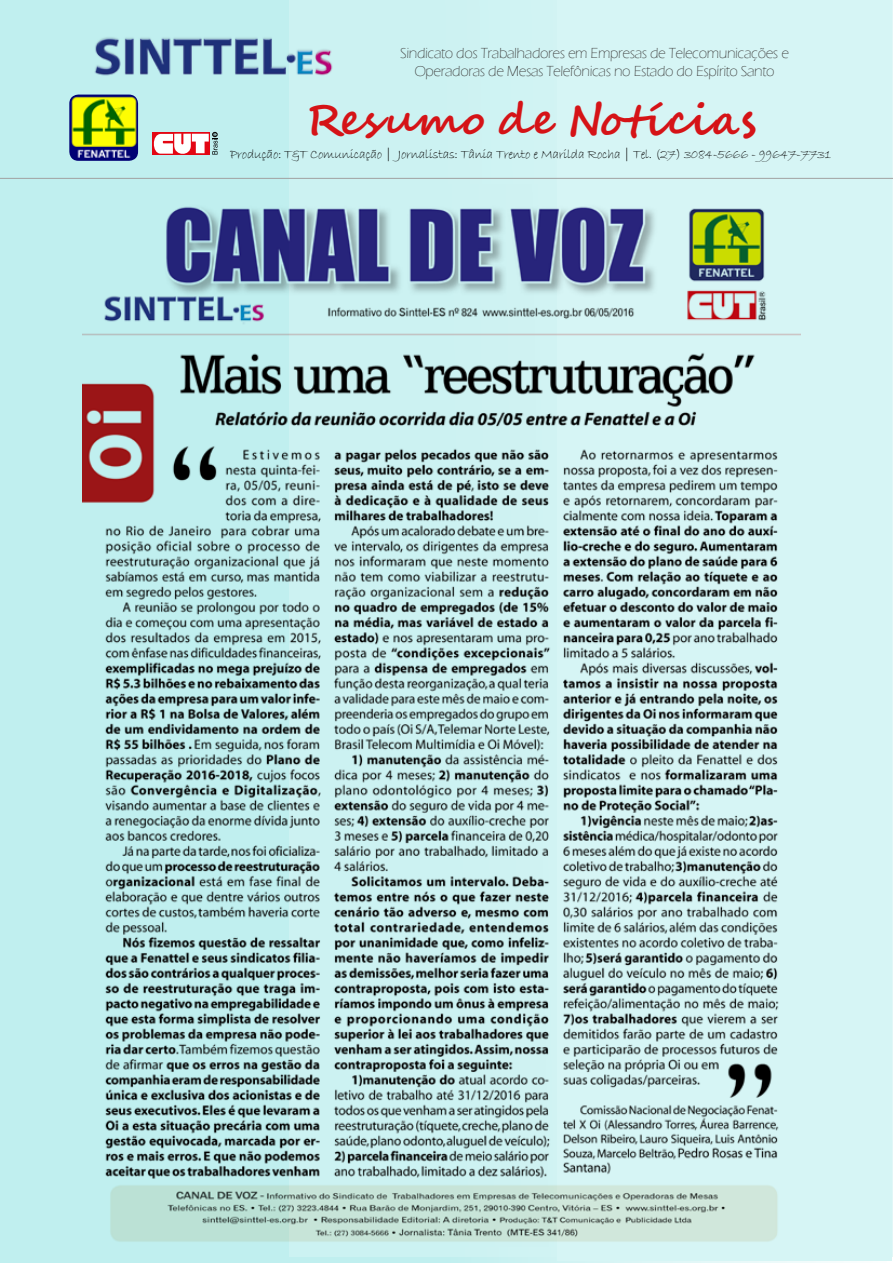
<style>
.page{position:relative;width:893px;height:1263px;background:#fff}
.page>*{position:absolute;margin:0;border:0;box-sizing:border-box;transform-origin:0 0}
.t1{font:700 43.05px "Segoe Script";letter-spacing:.02em;color:#d51317}
.t2{font:300 15px/18px "Eras ITC";letter-spacing:-.025em;color:#3c3c3b;text-align:center}
.t3{font:13.5px "Bradley Hand ITC";letter-spacing:-.025em;color:#000}
.s1{font-size:46.95px}
</style>
<div class="page">
<div style="left:0;top:0;width:887px;height:1263px;background:#c0efef"></div>
<div style="left:289px;top:0;width:604px;height:1257px;background:#d2f4f4"></div>
<div style="left:557px;top:0;width:335px;height:1261px;background:#d6f5f5"></div>
<img style="left:94px;top:37px;width:239px;height:39px">
<svg style="left:153px;top:132px;width:65px;height:23px"></svg>
<img style="left:69px;top:95px;width:69px;height:66px">
<hr style="left:0;top:178px;width:893px;height:1px;background:#a1a1a1">
<img style="left:83px;top:206px;width:718px;height:1036px">
<p class="t2" style="left:400px;top:45px;width:390px">Sindicato dos Trabalhadores em Empresas de Telecomunicações e<br>Operadoras de Mesas Telefônicas no Estado do Espírito Santo</p>
<h1 class="t1" style="left:305px;top:85px;width:452px">Resumo de Notícia<span class="s1">s</span></h1>
<p class="t3" style="left:230px;top:145px;width:603px">Produção: T&amp;T Comunicação | Jornalistas: Tânia Trento e Marilda Rocha | Tel. (27) 3084-5666 - 99647-7731</p>
</div>
